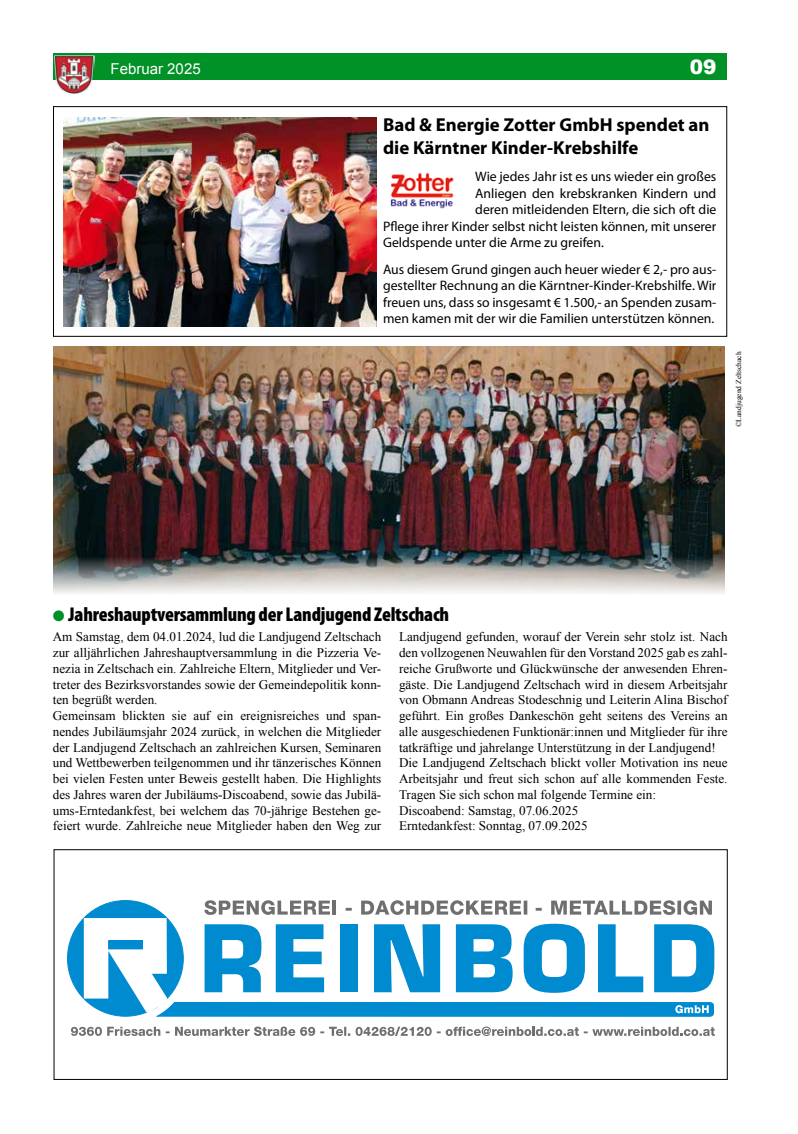
<style>
.page{position:relative;width:798px;height:1134px;background:#fff}
.page>*{position:absolute;margin:0;border:0;box-sizing:border-box;transform-origin:0 0}
.t1{font:900 condensed 20px "Myriad Pro";letter-spacing:-.01em;color:#000}
.t2{font:900 20px "Arial";color:#fff}
.t3{font:700 18.75px/22.5px "Myriad Pro";color:#000}
.t4{font:15px "Arial";color:#fff}
.t5{font:13.75px/16.5px "Myriad Pro";color:#000;text-align:justify}
.t6{font:13.12px/15.8px "Times New Roman";color:#000}
.t7{font:7.5px "Times New Roman";color:#000}
.s1{color:#009127}
</style>
<div class="page">
<div style="left:53px;top:53px;width:673px;height:27px;background:#009127"></div>
<img style="left:54px;top:55px;width:40px;height:39px">
<img style="left:54px;top:347px;width:670px;height:246px">
<img style="left:64px;top:118px;width:312px;height:208px">
<img style="left:390px;top:172px;width:64px;height:37px">
<div style="left:53px;top:106px;width:673px;height:231px;border:1px solid #000"></div>
<svg style="left:71px;top:1027px;width:89px;height:9px"></svg>
<svg style="left:175px;top:1026px;width:539px;height:10px"></svg>
<div style="left:67px;top:900px;width:116px;height:116px;background:#008bd0;border-radius:50%"></div>
<svg style="left:84px;top:900px;width:630px;height:116px"></svg>
<div style="left:54px;top:849px;width:673px;height:231px;border:1px solid #000"></div>
<p class="t4" style="left:110px;top:59px;width:92px">Februar 2025</p>
<h1 class="t2" style="left:689px;top:52px;width:28px">09</h1>
<h2 class="t3" style="left:383px;top:113px;width:328px">Bad &amp; Energie Zotter GmbH spendet an die Kärntner Kinder-Krebshilfe</h2>
<p class="t5" style="left:475px;top:168px;width:242px">Wie jedes Jahr ist es uns wieder ein großes</p>
<p class="t5" style="left:475px;top:185px;width:242px">Anliegen den krebskranken Kindern und</p>
<p class="t5" style="left:475px;top:201px;width:242px">deren mitleidenden Eltern, die sich oft die</p>
<p class="t5" style="left:383px;top:218px;width:335px">Pflege ihrer Kinder selbst nicht leisten können, mit unserer</p>
<p class="t5" style="left:383px;top:234px;width:222px">Geldspende unter die Arme zu greifen.</p>
<p class="t5" style="left:383px;top:261px;width:335px">Aus diesem Grund gingen auch heuer wieder € 2,- pro aus&shy;gestellter Rechnung an die Kärntner-Kinder-Krebshilfe. Wir freuen uns, dass so insgesamt € 1.500,- an Spenden zusam&shy;men kamen mit der wir die Familien unterstützen können.</p>
<p class="t7" style="left:733px;top:427px;width:77px;rotate:-90deg">©Landjugend Zeltschach</p>
<h1 class="t1" style="left:53px;top:601px;width:397px"><span class="s1">●</span> Jahreshauptversammlung der Landjugend Zeltschach</h1>
<p class="t6" style="left:53px;top:629px;width:330px">Am Samstag, dem 04.01.2024, lud die Landjugend Zeltschach zur alljährlichen Jahreshauptversammlung in die Pizzeria Ve&shy;nezia in Zeltschach ein. Zahlreiche Eltern, Mitglieder und Ver&shy;treter des Bezirksvorstandes sowie der Gemeindepolitik konn&shy;ten begrüßt werden.<br>Gemeinsam blickten sie auf ein ereignisreiches und span&shy;nendes Jubiläumsjahr 2024 zurück, in welchen die Mitglieder der Landjugend Zeltschach an zahlreichen Kursen, Seminaren und Wettbewerben teilgenommen und ihr tänzerisches Können bei vielen Festen unter Beweis gestellt haben. Die Highlights des Jahres waren der Jubiläums-Discoabend, sowie das Jubilä&shy;ums-Erntedankfest, bei welchem das 70-jährige Bestehen ge&shy;feiert wurde. Zahlreiche neue Mitglieder haben den Weg zur</p>
<p class="t6" style="left:399px;top:629px;width:330px">Landjugend gefunden, worauf der Verein sehr stolz ist. Nach den vollzogenen Neuwahlen für den Vorstand 2025 gab es zahl&shy;reiche Grußworte und Glückwünsche der anwesenden Ehren&shy;gäste. Die Landjugend Zeltschach wird in diesem Arbeitsjahr von Obmann Andreas Stodeschnig und Leiterin Alina Bischof geführt. Ein großes Dankeschön geht seitens des Vereins an alle ausgeschiedenen Funktionär:innen und Mitglieder für ihre tatkräftige und jahrelange Unterstützung in der Landjugend!<br>Die Landjugend Zeltschach blickt voller Motivation ins neue Arbeitsjahr und freut sich schon auf alle kommenden Feste.<br>Tragen Sie sich schon mal folgende Termine ein:<br>Discoabend: Samstag, 07.06.2025<br>Erntedankfest: Sonntag, 07.09.2025</p>
</div>
